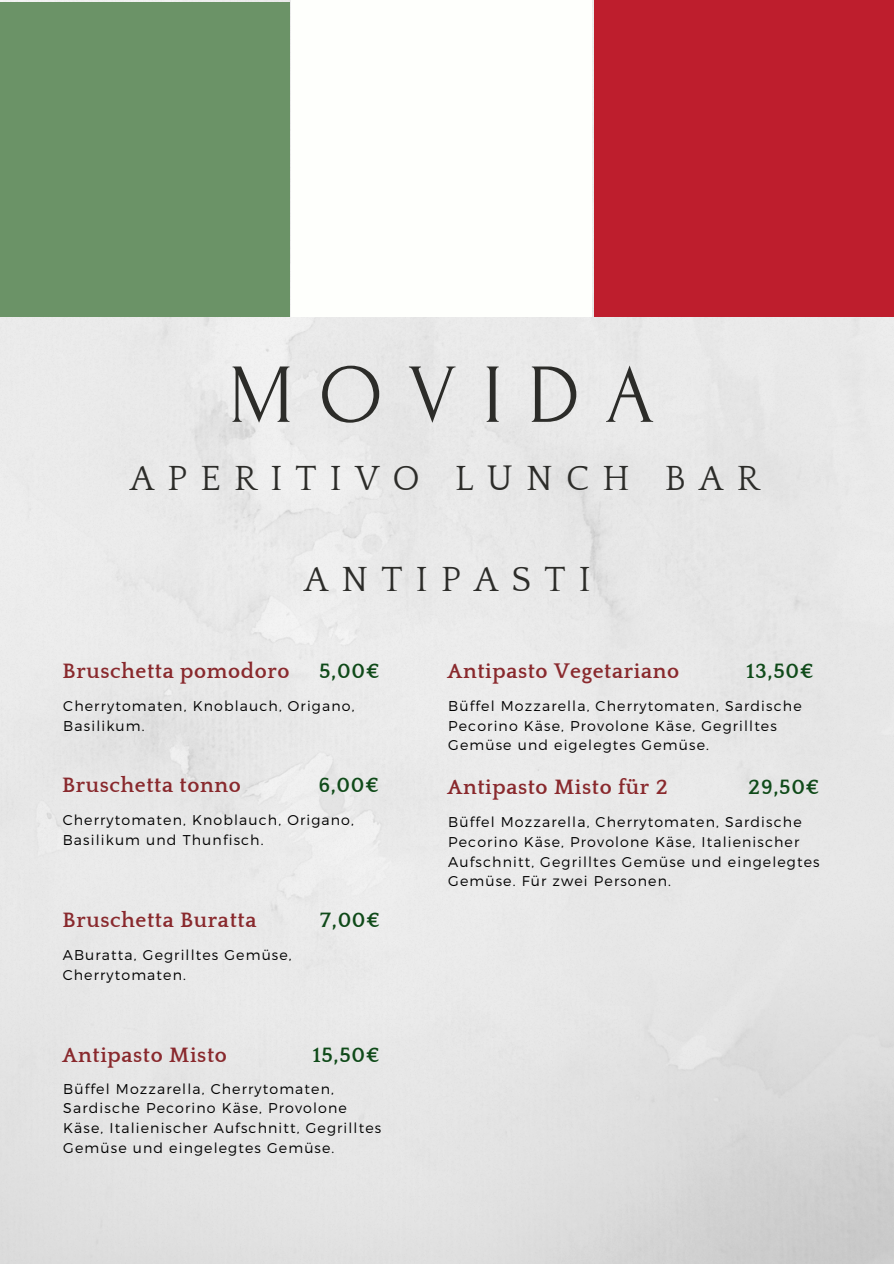
<style>
.page{position:relative;width:894px;height:1264px;background:#fff}
.page>*{position:absolute;margin:0;border:0;box-sizing:border-box;transform-origin:0 0}
.t1{font:83.85px "Forum";letter-spacing:.3em;color:#2c2c29}
.t2{font:35.85px "Quattrocento";letter-spacing:.37em;color:#2c2c29}
.t3{font:700 21.3px "Quattrocento";letter-spacing:.03em;color:#89292d}
.t4{font:700 21.3px "Quattrocento";letter-spacing:.03em;color:#0f4a19}
.t5{font:300 14.1px/19.6px "Montserrat";letter-spacing:.08em;color:#000}
</style>
<div class="page">
<img style="left:0;top:0;width:893px;height:1263px">
<div style="left:0;top:2px;width:290px;height:314px;background:#6b9367"></div>
<div style="left:291px;top:0;width:300px;height:317px;background:#fefffc"></div>
<div style="left:594px;top:0;width:299px;height:316px;background:#be1e2d"></div>
<p class="t1" style="left:228px;top:350px;width:427px">MOVIDA</p>
<p class="t2" style="left:130px;top:459px;width:631px">APERITIVO LUNCH BAR</p>
<p class="t2" style="left:304px;top:560px;width:288px">ANTIPASTI</p>
<p class="t3" style="left:63px;top:659px;width:228px">Bruschetta pomodoro</p>
<h1 class="t4" style="left:319px;top:660px;width:62px">5,00€</h1>
<h2 class="t5" style="left:63px;top:695px;width:293px">Cherrytomaten, Knoblauch, Origano,<br>Basilikum.</h2>
<h2 class="t3" style="left:62px;top:774px;width:180px">Bruschetta tonno</h2>
<h3 class="t4" style="left:318px;top:774px;width:62px">6,00€</h3>
<h3 class="t5" style="left:63px;top:809px;width:293px">Cherrytomaten, Knoblauch, Origano,<br>Basilikum und Thunfisch.</h3>
<p class="t3" style="left:63px;top:909px;width:195px">Bruschetta Buratta</p>
<h3 class="t4" style="left:320px;top:909px;width:62px">7,00€</h3>
<h3 class="t5" style="left:63px;top:944px;width:230px">ABuratta, Gegrilltes Gemüse,<br>Cherrytomaten.</h3>
<p class="t3" style="left:63px;top:1044px;width:166px">Antipasto Misto</p>
<h3 class="t4" style="left:312px;top:1044px;width:69px">15,50€</h3>
<h3 class="t5" style="left:63px;top:1078px;width:319px">Büffel Mozzarella, Cherrytomaten, Sardische Pecorino Käse, Provolone Käse, Italienischer Aufschnitt, Gegrilltes Gemüse und eingelegtes Gemüse.</h3>
<p class="t3" style="left:447px;top:659px;width:233px">Antipasto Vegetariano</p>
<h3 class="t4" style="left:746px;top:659px;width:69px">13,50€</h3>
<h3 class="t5" style="left:448px;top:695px;width:355px">Büffel Mozzarella, Cherrytomaten, Sardische<br>Pecorino Käse, Provolone Käse, Gegrilltes<br>Gemüse und eigelegtes Gemüse.</h3>
<p class="t3" style="left:447px;top:776px;width:222px">Antipasto Misto für 2</p>
<h3 class="t4" style="left:748px;top:776px;width:73px">29,50€</h3>
<h3 class="t5" style="left:448px;top:811px;width:373px">Büffel Mozzarella, Cherrytomaten, Sardische Pecorino Käse, Provolone Käse, Italienischer Aufschnitt, Gegrilltes Gemüse und eingelegtes Gemüse. Für zwei Personen.</h3>
</div>
